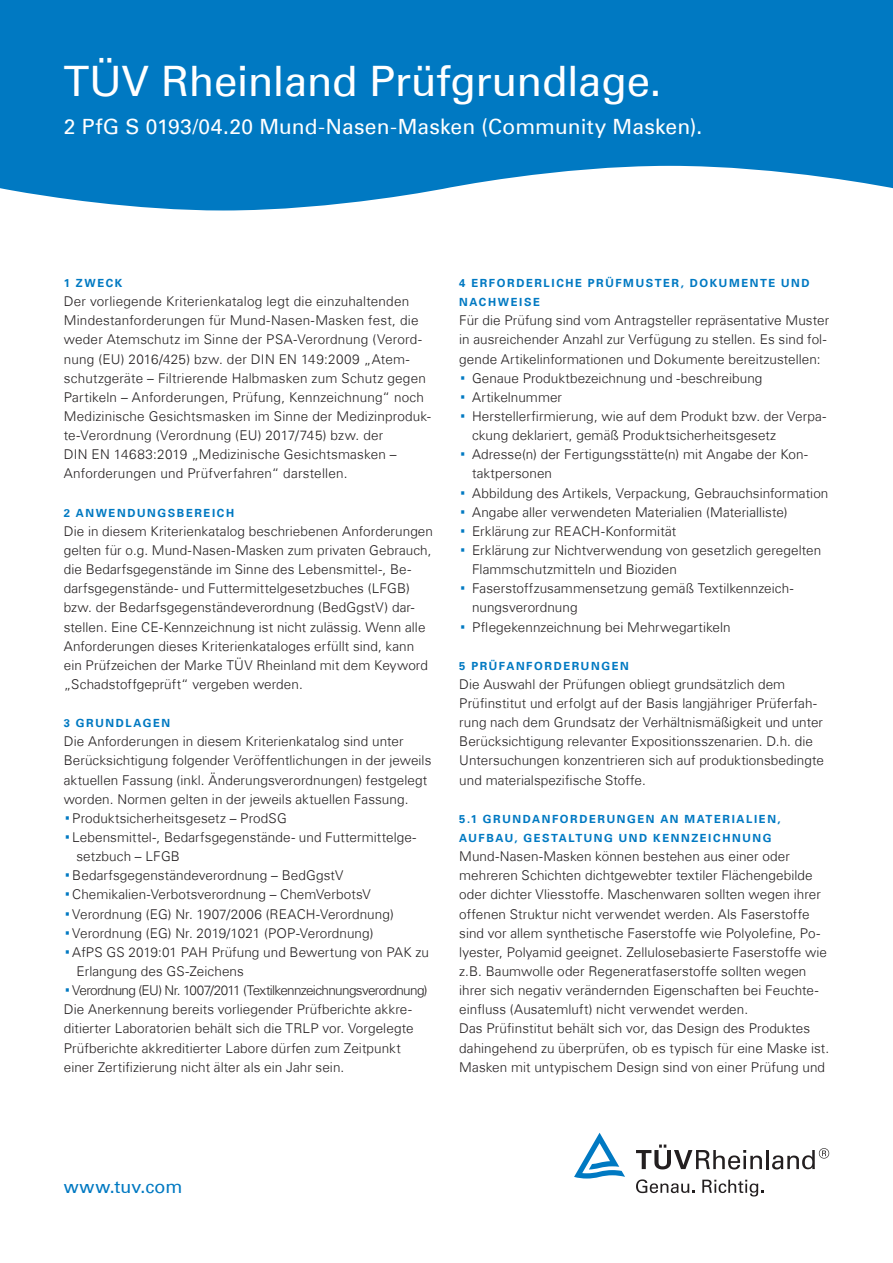
<style>
.page{position:relative;width:893px;height:1263px;background:#fff}
.page>*{position:absolute;margin:0;border:0;box-sizing:border-box;transform-origin:0 0}
._01_Headline{font:42px "Univers Com 55 Roman";letter-spacing:-.01em;color:#fff}
._02_Subheadline___In{font:21px "Univers Com 55 Roman";letter-spacing:.01em;color:#fff}
._03_Copy{font:18px "Univers Com 55 Roman";letter-spacing:.01em;color:#0079c2}
._03_Copy-2{font:300 13.5px/19.2px "Univers Com 45";letter-spacing:.005em;color:#231f20}
._03_Copy-3{font:300 13.5px "Univers Com 45";letter-spacing:-.05em;color:#231f20}
._04_Copyheadline{font:700 11.25px/19.2px "Univers Com 65";letter-spacing:.145em;color:#0079c2}
.s1{font-family:"Univers Com 55 Roman";font-weight:400;font-size:27px;color:#0079c2}
</style>
<div class="page">
<svg style="left:636px;top:1144px;width:126px;height:25px"></svg>
<hr style="left:766px;top:1150px;width:3px;height:19px;background:#231f20">
<svg style="left:772px;top:1148px;width:57px;height:21px"></svg>
<svg style="left:636px;top:1179px;width:58px;height:14px"></svg>
<svg style="left:702px;top:1180px;width:61px;height:16px"></svg>
<svg style="left:574px;top:1133px;width:51px;height:45px"></svg>
<svg style="left:0;top:0;width:893px;height:210px;background:#1a86c8"></svg>
<p class="_01_Headline" style="left:64px;top:55px;width:599px">TÜV Rheinland Prüfgrundlage.</p>
<p class="_02_Subheadline___In" style="left:64px;top:114px;width:640px">2 PfG S 0193/04.20 Mund-Nasen-Masken (Community Masken).</p>
<p class="_04_Copyheadline" style="left:64px;top:273px;width:60px">1 ZWECK</p>
<p class="_03_Copy-2" style="left:64px;top:292px;width:369px">Der vorliegende Kriterienkatalog legt die einzuhaltenden Mindestanforderungen für Mund-Nasen-Masken fest, die weder Atemschutz im Sinne der PSA-Verordnung (Verord&shy;nung (EU) 2016/425) bzw. der DIN EN 149:2009 „Atem&shy;schutzgeräte – Filtrierende Halbmasken zum Schutz gegen Partikeln – Anforderungen, Prüfung, Kennzeichnung“ noch Medizinische Gesichtsmasken im Sinne der Medizinproduk&shy;te-Verordnung (Verordnung (EU) 2017/745) bzw. der<br>DIN EN 14683:2019 „Medizinische Gesichtsmasken – Anforderungen und Prüfverfahren“ darstellen.</p>
<p class="_04_Copyheadline" style="left:64px;top:503px;width:172px">2 ANWENDUNGSBEREICH</p>
<p class="_03_Copy-2" style="left:64px;top:521px;width:371px">Die in diesem Kriterienkatalog beschriebenen Anforderungen gelten für o.g. Mund-Nasen-Masken zum privaten Gebrauch, die Bedarfsgegenstände im Sinne des Lebensmittel-, Be&shy;darfsgegenstände- und Futtermittelgesetzbuches (LFGB) bzw. der Bedarfsgegenständeverordnung (BedGgstV) dar&shy;stellen. Eine CE-Kennzeichnung ist nicht zulässig. Wenn alle Anforderungen dieses Kriterienkataloges erfüllt sind, kann ein Prüfzeichen der Marke TÜV Rheinland mit dem Keyword „Schadstoffgeprüft“ vergeben werden.</p>
<p class="_04_Copyheadline" style="left:64px;top:714px;width:108px">3 GRUNDLAGEN</p>
<p class="_03_Copy-2" style="left:64px;top:732px;width:369px">Die Anforderungen in diesem Kriterienkatalog sind unter Berücksichtigung folgender Veröffentlichungen in der jeweils aktuellen Fassung (inkl. Änderungsverordnungen) festgelegt worden. Normen gelten in der jeweils aktuellen Fassung.</p>
<p class="_03_Copy-2" style="left:64px;top:808px;width:224px"><span class="s1">·</span>Produktsicherheitsgesetz – ProdSG</p>
<p class="_03_Copy-2" style="left:77px;top:827px;width:341px;text-indent:-13px"><span class="s1">·</span>Lebensmittel-, Bedarfsgegenstände- und Futtermittelge&shy;setzbuch – LFGB</p>
<p class="_03_Copy-2" style="left:64px;top:866px;width:281px"><span class="s1">·</span>Bedarfsgegenständeverordnung – BedGgstV</p>
<p class="_03_Copy-2" style="left:64px;top:885px;width:308px"><span class="s1">·</span>Chemikalien-Verbotsverordnung – ChemVerbotsV</p>
<p class="_03_Copy-2" style="left:64px;top:904px;width:331px"><span class="s1">·</span>Verordnung (EG) Nr. 1907/2006 (REACH-Verordnung)</p>
<p class="_03_Copy-2" style="left:64px;top:923px;width:311px"><span class="s1">·</span>Verordnung (EG) Nr. 2019/1021 (POP-Verordnung)</p>
<p class="_03_Copy-2" style="left:77px;top:942px;width:354px;text-indent:-13px"><span class="s1">·</span>AfPS GS 2019:01 PAH Prüfung und Bewertung von PAK zu<br>Erlangung des GS-Zeichens</p>
<p class="_03_Copy-3" style="left:64px;top:982px;width:365px"><span class="s1">·</span>Verordnung (EU) Nr. 1007/2011 (Textilkennzeichnungsverordnung)</p>
<p class="_03_Copy-2" style="left:64px;top:1000px;width:351px">Die Anerkennung bereits vorliegender Prüfberichte akkre&shy;ditierter Laboratorien behält sich die TRLP vor. Vorgelegte Prüfberichte akkreditierter Labore dürfen zum Zeitpunkt einer Zertifizierung nicht älter als ein Jahr sein.</p>
<p class="_04_Copyheadline" style="left:459px;top:273px;width:352px">4 ERFORDERLICHE PRÜFMUSTER, DOKUMENTE UND<br>NACHWEISE</p>
<p class="_03_Copy-2" style="left:459px;top:311px;width:371px">Für die Prüfung sind vom Antragsteller repräsentative Muster in ausreichender Anzahl zur Verfügung zu stellen. Es sind fol&shy;gende Artikelinformationen und Dokumente bereitzustellen:</p>
<p class="_03_Copy-2" style="left:459px;top:368px;width:305px"><span class="s1">·</span> Genaue Produktbezeichnung und -beschreibung</p>
<p class="_03_Copy-2" style="left:459px;top:387px;width:104px"><span class="s1">·</span> Artikelnummer</p>
<p class="_03_Copy-2" style="left:472px;top:407px;width:356px;text-indent:-13px"><span class="s1">·</span> Herstellerfirmierung, wie auf dem Produkt bzw. der Verpa&shy;ckung deklariert, gemäß Produktsicherheitsgesetz</p>
<p class="_03_Copy-2" style="left:472px;top:445px;width:337px;text-indent:-13px"><span class="s1">·</span> Adresse(n) der Fertigungsstätte(n) mit Angabe der Kon&shy;taktpersonen</p>
<p class="_03_Copy-2" style="left:459px;top:483px;width:371px"><span class="s1">·</span> Abbildung des Artikels, Verpackung, Gebrauchsinformation</p>
<p class="_03_Copy-2" style="left:459px;top:502px;width:330px"><span class="s1">·</span> Angabe aller verwendeten Materialien (Materialliste)</p>
<p class="_03_Copy-2" style="left:459px;top:521px;width:219px"><span class="s1">·</span> Erklärung zur REACH-Konformität</p>
<p class="_03_Copy-2" style="left:472px;top:540px;width:351px;text-indent:-13px"><span class="s1">·</span> Erklärung zur Nichtverwendung von gesetzlich geregelten<br>Flammschutzmitteln und Bioziden</p>
<p class="_03_Copy-2" style="left:472px;top:579px;width:323px;text-indent:-13px"><span class="s1">·</span> Faserstoffzusammensetzung gemäß Textilkennzeich&shy;nungsverordnung</p>
<p class="_03_Copy-2" style="left:459px;top:617px;width:273px"><span class="s1">·</span> Pflegekennzeichnung bei Mehrwegartikeln</p>
<p class="_04_Copyheadline" style="left:459px;top:656px;width:171px">5 PRÜFANFORDERUNGEN</p>
<p class="_03_Copy-2" style="left:459px;top:674px;width:366px">Die Auswahl der Prüfungen obliegt grundsätzlich dem Prüfinstitut und erfolgt auf der Basis langjähriger Prüferfah&shy;rung nach dem Grundsatz der Verhältnismäßigkeit und unter Berücksichtigung relevanter Expositionsszenarien. D.h. die Untersuchungen konzentrieren sich auf produktionsbedingte und materialspezifische Stoffe.</p>
<p class="_04_Copyheadline" style="left:459px;top:809px;width:323px">5.1 GRUNDANFORDERUNGEN AN MATERIALIEN,</p>
<p class="_04_Copyheadline" style="left:459px;top:828px;width:314px">AUFBAU, GESTALTUNG UND KENNZEICHNUNG</p>
<p class="_03_Copy-2" style="left:459px;top:847px;width:369px">Mund-Nasen-Masken können bestehen aus einer oder mehreren Schichten dichtgewebter textiler Flächengebilde oder dichter Vliesstoffe. Maschenwaren sollten wegen ihrer offenen Struktur nicht verwendet werden. Als Faserstoffe sind vor allem synthetische Faserstoffe wie Polyolefine, Po&shy;lyester, Polyamid geeignet. Zellulosebasierte Faserstoffe wie z.B. Baumwolle oder Regeneratfaserstoffe sollten wegen ihrer sich negativ verändernden Eigenschaften bei Feuchte&shy;einfluss (Ausatemluft) nicht verwendet werden.</p>
<p class="_03_Copy-2" style="left:459px;top:1019px;width:371px">Das Prüfinstitut behält sich vor, das Design des Produktes dahingehend zu überprüfen, ob es typisch für eine Maske ist.<br>Masken mit untypischem Design sind von einer Prüfung und</p>
<p class="_03_Copy" style="left:64px;top:1175px;width:120px">www.tuv.com</p>
</div>
